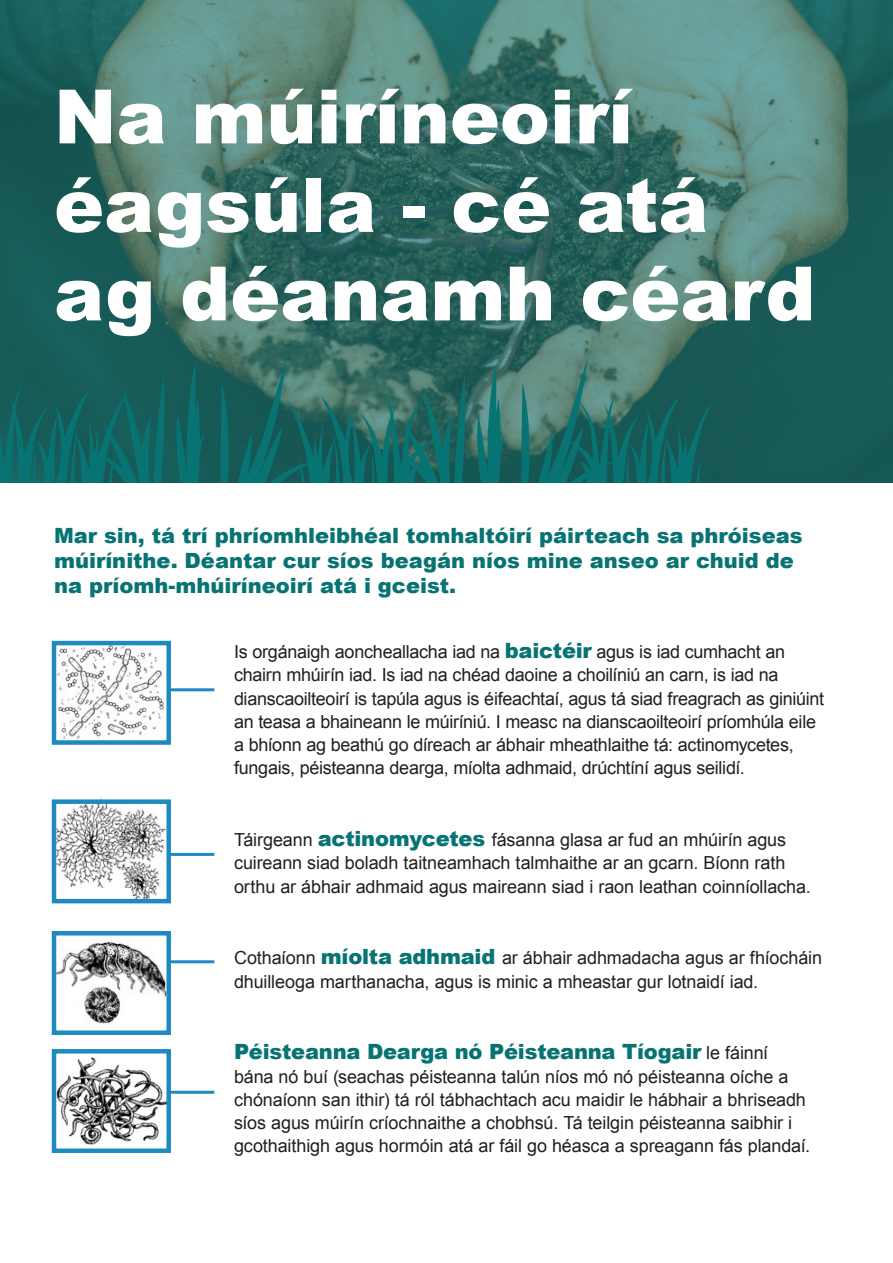
<style>
.page{position:relative;width:893px;height:1263px;background:#fff}
.page>*{position:absolute;margin:0;border:0;box-sizing:border-box;transform-origin:0 0}
.t1{font:900 75px/88.5px "Arial";color:#fff}
.t2{font:900 21px/25.2px "Arial";color:#087373}
.t3{font:18px/23.2px "Arial";letter-spacing:-.01em;color:#231f20}
.s1{font-weight:900;font-size:21px;color:#087373}
.s2{font-weight:400;font-size:18px;color:#231f20}
</style>
<div class="page">
<svg style="left:0;top:0;width:893px;height:483px;background:#3a716a"></svg>
<svg style="left:0;top:375px;width:166px;height:108px;background:#116361"></svg>
<svg style="left:175px;top:362px;width:29px;height:121px;background:#106462"></svg>
<svg style="left:220px;top:358px;width:247px;height:125px;background:#246963"></svg>
<svg style="left:476px;top:362px;width:29px;height:121px;background:#2b7571"></svg>
<svg style="left:521px;top:358px;width:192px;height:125px;background:#2c6f69"></svg>
<img style="left:57px;top:646px;width:107px;height:93px">
<img style="left:51px;top:798px;width:118px;height:106px">
<img style="left:57px;top:942px;width:115px;height:82px">
<img style="left:57px;top:1057px;width:115px;height:88px">
<div style="left:52px;top:641px;width:119px;height:104px;border:4px solid #1e8abf"></div>
<div style="left:52px;top:799px;width:119px;height:104px;border:4px solid #1e8abf"></div>
<div style="left:52px;top:931px;width:119px;height:104px;border:4px solid #1e8abf"></div>
<div style="left:52px;top:1049px;width:119px;height:104px;border:4px solid #1e8abf"></div>
<hr style="left:169px;top:688px;width:45px;height:3px;background:#1e8abf">
<hr style="left:169px;top:853px;width:45px;height:3px;background:#1e8abf">
<hr style="left:169px;top:960px;width:45px;height:3px;background:#1e8abf">
<hr style="left:169px;top:1091px;width:45px;height:3px;background:#1e8abf">
<p class="t1" style="left:54px;top:70px;width:763px">Na múiríneoirí éagsúla - cé atá ag déanamh céard</p>
<p class="t2" style="left:54px;top:522px;width:750px">Mar sin, tá trí phríomhleibhéal tomhaltóirí páirteach sa phróiseas múirínithe. Déantar cur síos beagán níos mine anseo ar chuid de na príomh-mhúiríneoirí atá i gceist.</p>
<p class="t3" style="left:234px;top:640px;width:592px">Is orgánaigh aoncheallacha iad na <span class="s1">baictéir</span> agus is iad cumhacht an chairn mhúirín iad. Is iad na chéad daoine a choilíniú an carn, is iad na dianscaoilteoirí is tapúla agus is éifeachtaí, agus tá siad freagrach as giniúint an teasa a bhaineann le múiríniú. I measc na dianscaoilteoirí príomhúla eile a bhíonn ag beathú go díreach ar ábhair mheathlaithe tá: actinomycetes, fungais, péisteanna dearga, míolta adhmaid, drúchtíní agus seilidí.</p>
<p class="t3" style="left:234px;top:828px;width:578px">Táirgeann <span class="s1">actinomycetes</span> fásanna glasa ar fud an mhúirín agus cuireann siad boladh taitneamhach talmhaithe ar an gcarn. Bíonn rath orthu ar ábhair adhmaid agus maireann siad i raon leathan coinníollacha.</p>
<p class="t3" style="left:234px;top:946px;width:590px">Cothaíonn <span class="s1">míolta adhmaid</span> ar ábhair adhmadacha agus ar fhíocháin dhuilleoga marthanacha, agus is minic a mheastar gur lotnaidí iad.</p>
<p class="t2" style="left:234px;top:1038px;width:536px">Péisteanna Dearga nó Péisteanna Tíogair <span class="s2">le fáinní</span></p>
<p class="t3" style="left:234px;top:1065px;width:578px">bána nó buí (seachas péisteanna talún níos mó nó péisteanna oíche a chónaíonn san ithir) tá ról tábhachtach acu maidir le hábhair a bhriseadh síos agus múirín críochnaithe a chobhsú. Tá teilgin péisteanna saibhir i gcothaithigh agus hormóin atá ar fáil go héasca a spreagann fás plandaí.</p>
</div>
